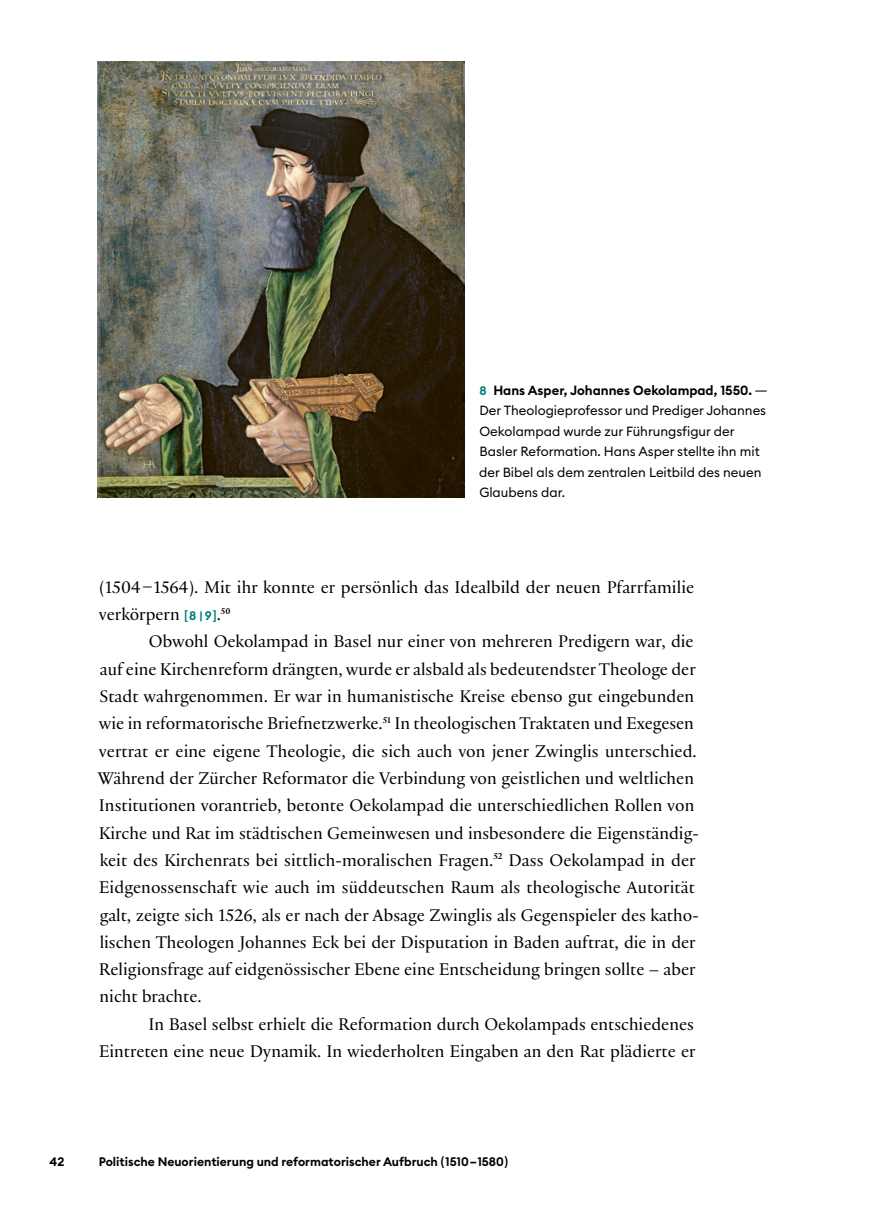
<style>
.page{position:relative;width:893px;height:1216px;background:#fff}
.page>*{position:absolute;margin:0;border:0;box-sizing:border-box;transform-origin:0 0}
.GT_mit_Einzug{font:18.2px/27.3px "Practice";color:#000}
.GT_ohne_Einzug{font:18.2px/27.3px "Practice";letter-spacing:.005em;color:#000}
.Abb_Legende_fett{font:13.12px/20.5px "Euclid Circular B";color:#000}
.Fusszeile_links{font:600 12.25px "Euclid Circular B";color:#000}
.s1{font-weight:600;font-size:12.25px;color:#007e7e}
.s2{font-weight:600}
.s3{font-family:"Euclid Circular B";font-weight:600;font-size:12.25px;color:#007e7e}
</style>
<div class="page">
<img style="left:98px;top:61px;width:366px;height:436px">
<svg style="left:755px;top:390px;width:12px;height:1px"></svg>
<p class="Abb_Legende_fett" style="left:479px;top:379px;width:288px"><span class="s1">8</span> <span class="s2">Hans Asper, Johannes Oekolampad, 1550.<br></span>Der Theologieprofessor und Prediger Johannes Oekolampad wurde zur Führungsfigur der Basler Reformation. Hans Asper stellte ihn mit der Bibel als dem zentralen Leitbild des neuen Glaubens dar.</p>
<p class="GT_ohne_Einzug" style="left:99px;top:572px;width:597px">(1504–1564). Mit ihr konnte er persönlich das Idealbild der neuen Pfarrfamilie verkörpern <span class="s3">[8 | 9]</span>.<sup>50</sup></p>
<p class="GT_mit_Einzug" style="left:98px;top:627px;width:603px;text-indent:51px">Obwohl Oekolampad in Basel nur einer von mehreren Predigern war, die auf eine Kirchenreform drängten, wurde er alsbald als bedeutendster Theologe der Stadt wahrgenommen. Er war in humanistische Kreise ebenso gut eingebunden wie in reformatorische Briefnetzwerke.<sup>51</sup> In theologischen Traktaten und Exegesen vertrat er eine eigene Theologie, die sich auch von jener Zwinglis unterschied.<br>Während der Zürcher Reformator die Verbindung von geistlichen und weltlichen Institutionen vorantrieb, betonte Oekolampad die unterschiedlichen Rollen von Kirche und Rat im städtischen Gemeinwesen und insbesondere die Eigenständig&shy;keit des Kirchenrats bei sittlich-moralischen Fragen.<sup>52</sup> Dass Oekolampad in der Eidgenossenschaft wie auch im süddeutschen Raum als theologische Autorität galt, zeigte sich 1526, als er nach der Absage Zwinglis als Gegenspieler des katho&shy;lischen Theologen Johannes Eck bei der Disputation in Baden auftrat, die in der Religionsfrage auf eidgenössischer Ebene eine Entscheidung bringen sollte – aber nicht brachte.</p>
<p class="GT_mit_Einzug" style="left:99px;top:1009px;width:598px;text-align:right">In Basel selbst erhielt die Reformation durch Oekolampads entschiedenes<br>Eintreten eine neue Dynamik. In wiederholten Eingaben an den Rat plädierte er</p>
<p class="Fusszeile_links" style="left:50px;top:1153px;width:16px">42</p>
<p class="Fusszeile_links" style="left:99px;top:1153px;width:411px">Politische Neuorientierung und reformatorischer Aufbruch (1510–1580)</p>
</div>
